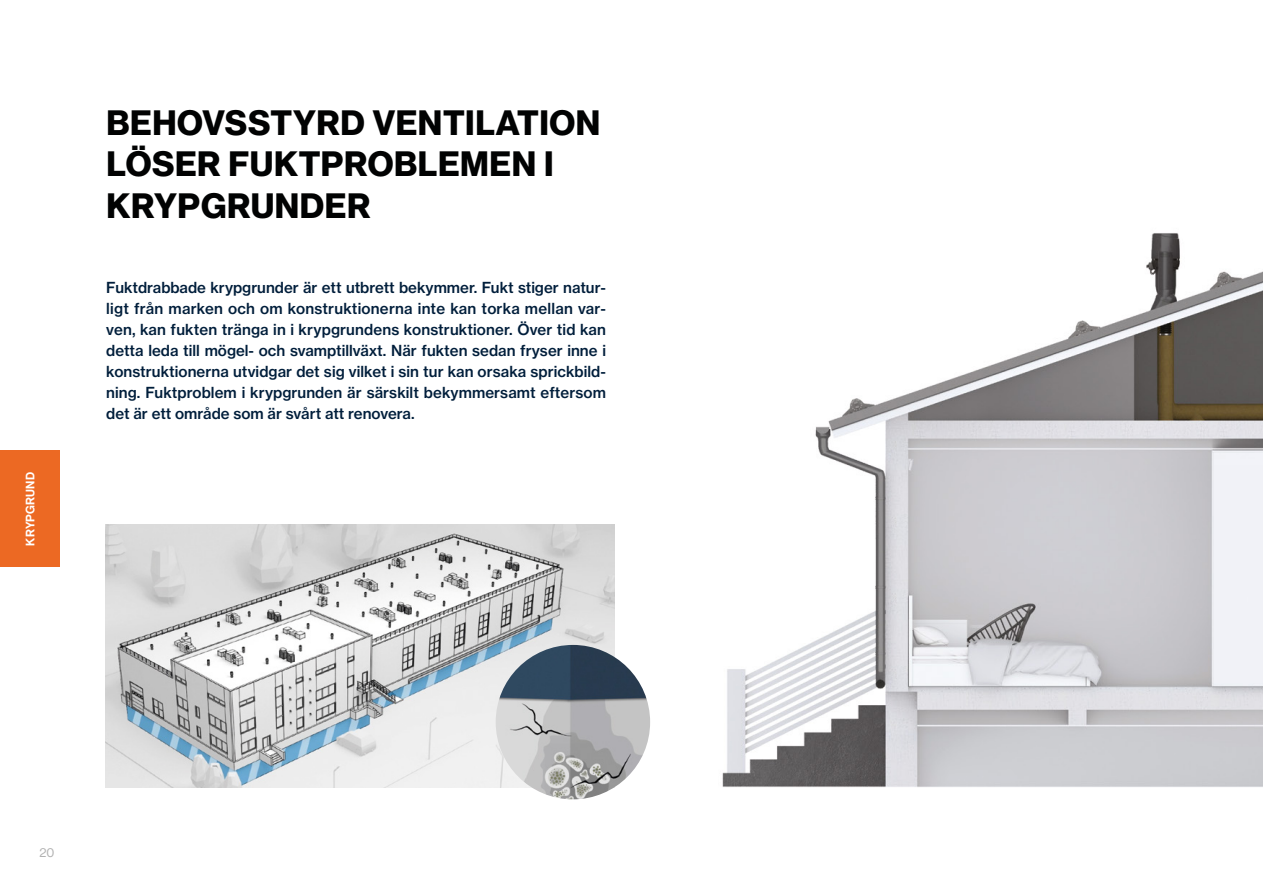
<style>
.page{position:relative;width:1263px;height:893px;background:#fff}
.page>*{position:absolute;margin:0;border:0;box-sizing:border-box;transform-origin:0 0}
.Headlines_1{font:34.5px/41.4px "N Haas Grotesk DS Pro 75 Bd";letter-spacing:.015em;color:#010202}
.Introduction_ingress{font:15px/21px "N Haas Grotesk TX Pro 65 Md";color:#001e3b;text-align:justify}
.t1{font:12.75px "N Haas Grotesk DS Pro 55 Rg";color:#b2b2b2}
.t2{font:12px "N Haas Grotesk DS Pro 65 Md";letter-spacing:.015em;color:#fff}
</style>
<div class="page">
<img style="left:722px;top:233px;width:541px;height:554px">
<img style="left:106px;top:525px;width:508px;height:262px">
<img style="left:496px;top:645px;width:154px;height:154px;border-radius:77px">
<div style="left:0;top:450px;width:60px;height:117px;background:#ec6923"></div>
<p class="t2" style="left:23px;top:545px;width:75px;rotate:-90deg">KRYPGRUND</p>
<p class="Headlines_1" style="left:107px;top:103px;width:495px">BEHOVSSTYRD VENTILATION<br>LÖSER FUKTPROBLEMEN I<br>KRYPGRUNDER</p>
<p class="Introduction_ingress" style="left:106px;top:277px;width:501px">Fuktdrabbade krypgrunder är ett utbrett bekymmer. Fukt stiger natur&shy;ligt från marken och om konstruktionerna inte kan torka mellan var&shy;ven, kan fukten tränga in i krypgrundens konstruktioner. Över tid kan detta leda till mögel- och svamptillväxt. När fukten sedan fryser inne i konstruktionerna utvidgar det sig vilket i sin tur kan orsaka sprickbild&shy;ning. Fuktproblem i krypgrunden är särskilt bekymmersamt eftersom det är ett område som är svårt att renovera.</p>
<p class="t1" style="left:39px;top:845px;width:16px">20</p>
</div>
